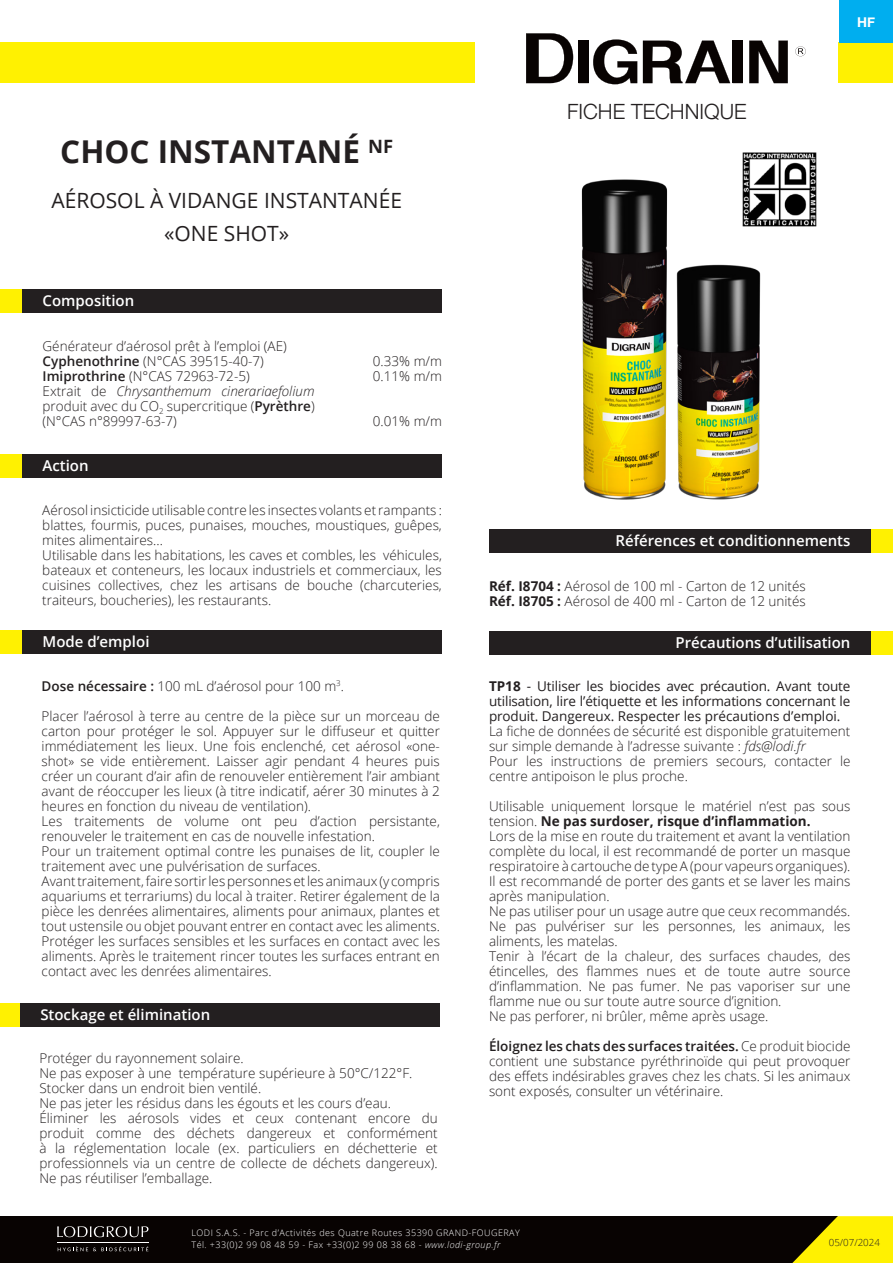
<style>
.page{position:relative;width:893px;height:1263px;background:#fff}
.page>*{position:absolute;margin:0;border:0;box-sizing:border-box;transform-origin:0 0}
.t1{font:700 31.5px "Open Sans";color:#231f20}
.t2{font:21px/33px "Open Sans";color:#231f20;text-align:center}
.t3{font:300 21px "Helvetica Neue";color:#231f20}
.t4{font:600 15px "Open Sans";color:#fff}
.t5{font:300 13.5px/15px "Open Sans";color:#231f20}
.t6{font:13.5px/15px "Open Sans";color:#231f20;text-align:justify}
.t7{font:700 13.5px "Helvetica Neue";color:#fff}
.t8{font:300 9.75px "Open Sans";color:#231f20}
.t9{font:300 9px/12px "Open Sans";letter-spacing:.05em;color:#fff}
.s1{font-weight:600}
.s2{font-style:italic}
.s3{font-weight:700}
</style>
<div class="page">
<div style="left:839px;top:42px;width:54px;height:41px;background:#fff101"></div>
<div style="left:489px;top:529px;width:404px;height:23px;background:#231f20"></div>
<div style="left:872px;top:529px;width:21px;height:23px;background:#fff101"></div>
<div style="left:11px;top:454px;width:431px;height:24px;background:#231f20"></div>
<div style="left:0;top:454px;width:21px;height:24px;background:#fff101"></div>
<div style="left:489px;top:631px;width:404px;height:23px;background:#231f20"></div>
<div style="left:872px;top:631px;width:21px;height:23px;background:#fff101"></div>
<div style="left:11px;top:289px;width:431px;height:23px;background:#231f20"></div>
<div style="left:0;top:289px;width:21px;height:23px;background:#fff101"></div>
<div style="left:0;top:42px;width:475px;height:41px;background:#fff101"></div>
<div style="left:11px;top:630px;width:431px;height:24px;background:#231f20"></div>
<div style="left:0;top:630px;width:21px;height:24px;background:#fff101"></div>
<svg style="left:526px;top:33px;width:111px;height:51px"></svg>
<svg style="left:643px;top:41px;width:100px;height:42px"></svg>
<svg style="left:749px;top:41px;width:39px;height:42px"></svg>
<svg style="left:795px;top:46px;width:11px;height:10px"></svg>
<img style="left:693px;top:264px;width:68px;height:236px">
<img style="left:581px;top:179px;width:112px;height:321px">
<div style="left:839px;top:0;width:54px;height:42px;background:#00aeef"></div>
<div style="left:9px;top:1003px;width:431px;height:23px;background:#231f20"></div>
<div style="left:0;top:1003px;width:19px;height:23px;background:#fff101"></div>
<div style="left:0;top:1216px;width:838px;height:47px;background:#080302"></div>
<svg style="left:792px;top:1216px;width:101px;height:47px"></svg>
<svg style="left:57px;top:1226px;width:91px;height:11px"></svg>
<svg style="left:58px;top:1246px;width:90px;height:5px"></svg>
<hr style="left:57px;top:1242px;width:91px;height:1px;background:#fff">
<img style="left:742px;top:152px;width:75px;height:75px">
<h1 class="t1" style="left:60px;top:129px;width:334px">CHOC INSTANTANÉ <sup>NF</sup></h1>
<h2 class="t2" style="left:51px;top:183px;width:352px">AÉROSOL À VIDANGE INSTANTANÉE «ONE SHOT»</h2>
<p class="t4" style="left:43px;top:290px;width:93px">Composition</p>
<p class="t5" style="left:43px;top:339px;width:274px">Générateur d’aérosol prêt à l’emploi (AE)<br><span class="s1">Cyphenothrine</span> (N°CAS 39515-40-7)<br><span class="s1">Imiprothrine</span> (N°CAS 72963-72-5)<br>Extrait de <span class="s2">Chrysanthemum cinerariaefolium </span>produit avec du CO<sub>2</sub> supercritique (<span class="s1">Pyrèthre</span>) (N°CAS n°89997-63-7)</p>
<p class="t5" style="left:373px;top:354px;width:71px">0.33% m/m<br>0.11% m/m</p>
<p class="t5" style="left:373px;top:414px;width:71px">0.01% m/m</p>
<p class="t4" style="left:43px;top:455px;width:48px">Action</p>
<p class="t5" style="left:42px;top:502px;width:401px">Aérosol insicticide utilisable contre les insectes volants et rampants : blattes, fourmis, puces, punaises, mouches, moustiques, guêpes, mites alimentaires...<br>Utilisable dans les habitations, les caves et combles, les véhicules, bateaux et conteneurs, les locaux industriels et commerciaux, les cuisines collectives, chez les artisans de bouche (charcuteries, traiteurs, boucheries), les restaurants.</p>
<p class="t4" style="left:43px;top:632px;width:108px">Mode d’emploi</p>
<p class="t5" style="left:42px;top:678px;width:304px"><span class="s1">Dose nécessaire :</span> 100 mL d’aérosol pour 100 m<sup>3</sup>.</p>
<p class="t5" style="left:42px;top:708px;width:400px">Placer l’aérosol à terre au centre de la pièce sur un morceau de carton pour protéger le sol. Appuyer sur le diffuseur et quitter immédiatement les lieux. Une fois enclenché, cet aérosol «one&shy;shot» se vide entièrement. Laisser agir pendant 4 heures puis créer un courant d’air afin de renouveler entièrement l’air ambiant avant de réoccuper les lieux (à titre indicatif, aérer 30 minutes à 2 heures en fonction du niveau de ventilation).<br>Les traitements de volume ont peu d’action persistante, renouveler le traitement en cas de nouvelle infestation.<br>Pour un traitement optimal contre les punaises de lit, coupler le traitement avec une pulvérisation de surfaces.<br>Avant traitement, faire sortir les personnes et les animaux (y compris aquariums et terrariums) du local à traiter. Retirer également de la pièce les denrées alimentaires, aliments pour animaux, plantes et tout ustensile ou objet pouvant entrer en contact avec les aliments.<br>Protéger les surfaces sensibles et les surfaces en contact avec les aliments. Après le traitement rincer toutes les surfaces entrant en contact avec les denrées alimentaires.</p>
<p class="t4" style="left:40px;top:1004px;width:171px">Stockage et élimination</p>
<p class="t5" style="left:39px;top:1050px;width:400px">Protéger du rayonnement solaire.<br>Ne pas exposer à une température supérieure à 50°C/122°F.<br>Stocker dans un endroit bien ventilé.<br>Ne pas jeter les résidus dans les égouts et les cours d’eau.<br>Éliminer les aérosols vides et ceux contenant encore du produit comme des déchets dangereux et conformément à la réglementation locale (ex. particuliers en déchetterie et professionnels via un centre de collecte de déchets dangereux).<br>Ne pas réutiliser l’emballage.</p>
<h2 class="t3" style="left:567px;top:94px;width:181px">FICHE TECHNIQUE</h2>
<p class="t7" style="left:857px;top:11px;width:20px">HF</p>
<p class="t4" style="left:615px;top:530px;width:236px">Références et conditionnements</p>
<p class="t5" style="left:489px;top:578px;width:318px"><span class="s3">Réf. I8704 :</span> Aérosol de 100 ml - Carton de 12 unités<br><span class="s3">Réf. I8705 :</span> Aérosol de 400 ml - Carton de 12 unités</p>
<p class="t4" style="left:675px;top:632px;width:176px">Précautions d’utilisation</p>
<p class="t6" style="left:489px;top:678px;width:363px"><span class="s3">TP18</span> - Utiliser les biocides avec précaution. Avant toute utilisation, lire l’étiquette et les informations concernant le produit. Dangereux. Respecter les précautions d’emploi.</p>
<p class="t5" style="left:489px;top:723px;width:363px">La fiche de données de sécurité est disponible gratuitement sur simple demande à l’adresse suivante : <span class="s2">fds@lodi.fr<br></span>Pour les instructions de premiers secours, contacter le centre antipoison le plus proche.</p>
<p class="t5" style="left:489px;top:798px;width:363px">Utilisable uniquement lorsque le matériel n’est pas sous tension. <span class="s3">Ne pas surdoser, risque d’inflammation.<br></span>Lors de la mise en route du traitement et avant la ventilation complète du local, il est recommandé de porter un masque respiratoire à cartouche de type A (pour vapeurs organiques).<br>Il est recommandé de porter des gants et se laver les mains après manipulation.<br>Ne pas utiliser pour un usage autre que ceux recommandés.<br>Ne pas pulvériser sur les personnes, les animaux, les aliments, les matelas.<br>Tenir à l’écart de la chaleur, des surfaces chaudes, des étincelles, des flammes nues et de toute autre source d’inflammation. Ne pas fumer. Ne pas vaporiser sur une flamme nue ou sur toute autre source d’ignition.<br>Ne pas perforer, ni brûler, même après usage.</p>
<p class="t5" style="left:489px;top:1038px;width:363px;text-align:justify"><span class="s1">Éloignez les chats des surfaces traitées.</span> Ce produit biocide contient une substance pyréthrinoïde qui peut provoquer des effets indésirables graves chez les chats. Si les animaux sont exposés, consulter un vétérinaire.</p>
<p class="t9" style="left:192px;top:1227px;width:330px">LODI S.A.S. - Parc d’Activités des Quatre Routes 35390 GRAND-FOUGERAY<br>Tél. +33(0)2 99 08 48 59 - Fax +33(0)2 99 08 38 68 - <span class="s2">www.lodi-group.fr</span></p>
<p class="t8" style="left:829px;top:1236px;width:53px">05/07/2024</p>
</div>
